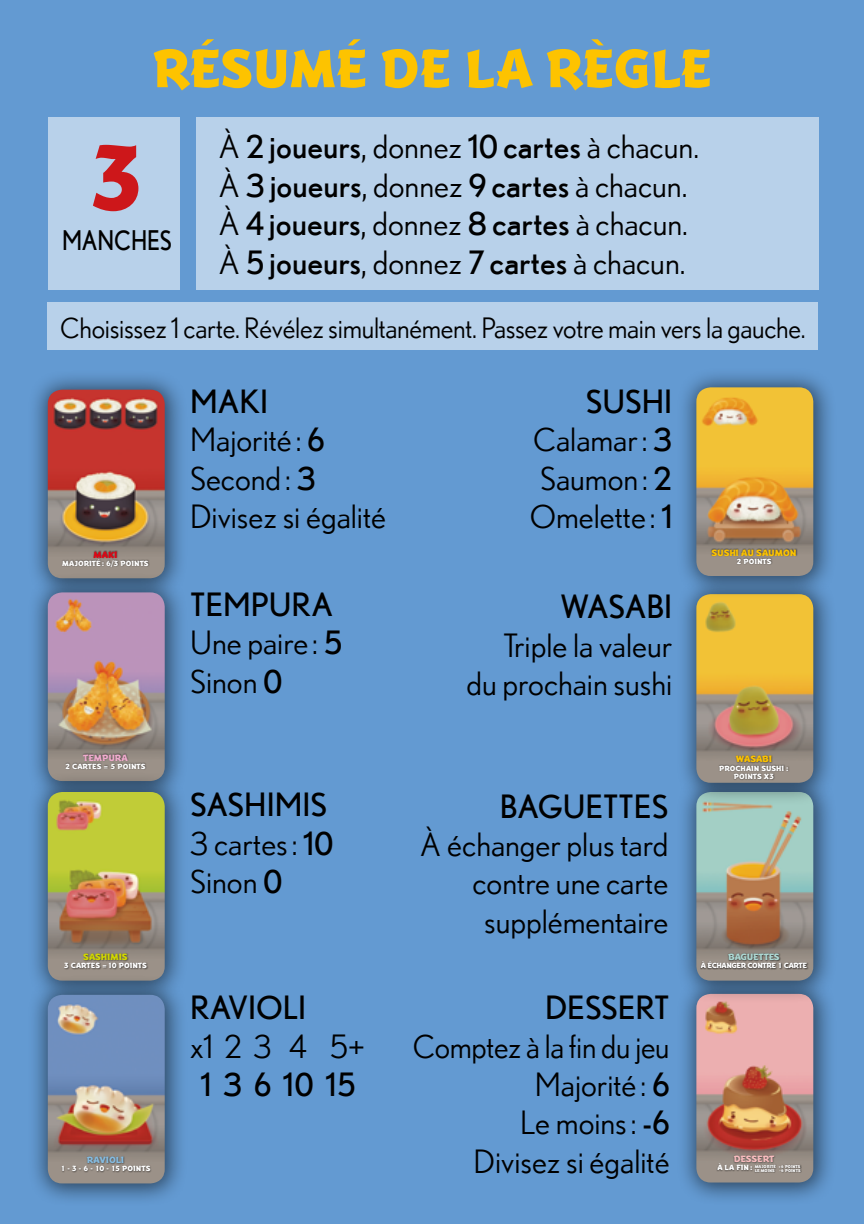
<style>
.page{position:relative;width:864px;height:1224px;background:#639ad2}
.page>*{position:absolute;margin:0;border:0;box-sizing:border-box;transform-origin:0 0}
.t1{font:800 94.8px "Badger";color:#cd171a}
.t2{font:800 56px "Badger";color:#fdc300}
.t3{font:32px/38.4px "Nobel";color:#000}
.t4{font:32px "Nobel";color:#000}
.t5{font:28px "Nobel";letter-spacing:-.01em;color:#000}
.t6{font:27.2px "Nobel";letter-spacing:-.005em;color:#000;scale:.86 1}
.t7{font:800 9.6px "Badger";letter-spacing:-.01em;color:#fdc300;scale:1.05 1}
.t8{font:800 9.6px "Badger";letter-spacing:-.025em;color:#add8d3;scale:1.05 1}
.t9{font:800 9.6px "Badger";letter-spacing:-.01em;color:#d1d700;scale:1.05 1}
.t10{font:800 9.6px "Badger";letter-spacing:-.01em;color:#efabcd;scale:1.05 1}
.t11{font:800 9.6px "Badger";letter-spacing:-.015em;color:#86bbdf;scale:1.05 1}
.t12{font:800 9.6px "Badger";letter-spacing:-.01em;color:#f7bcbe;scale:1.05 1}
.t13{font:800 9.6px "Badger";color:#e30413;scale:1.05 1}
.t14{font:800 8px/8.4px "Badger";color:#fff;text-align:center;scale:1.05 1}
.t15{font:800 8px "Badger";letter-spacing:-.04em;color:#fff;scale:1.05 1}
.t16{font:800 4.4px/4px "Badger";color:#fff;text-align:right;scale:1.05 1}
.s1{font-style:inherit}
.s2{font-size:8px}
</style>
<div class="page">
<div style="left:196px;top:117px;width:622px;height:173px;background:#b8d1ea"></div>
<div style="left:49px;top:117px;width:131px;height:173px;background:#b8d1ea"></div>
<div style="left:48px;top:303px;width:770px;height:47px;background:#b8d1ea"></div>
<div style="left:28px;top:369px;width:161px;height:233px;background:#000;opacity:.55"></div>
<svg style="left:48px;top:390px;width:117px;height:182px;background:#a76455"></svg>
<div style="left:28px;top:572px;width:161px;height:233px;background:#000;opacity:.55"></div>
<svg style="left:48px;top:592px;width:117px;height:179px;background:#b4908d"></svg>
<div style="left:28px;top:771px;width:161px;height:233px;background:#000;opacity:.55"></div>
<svg style="left:48px;top:792px;width:117px;height:182px;background:#b09e52"></svg>
<div style="left:28px;top:974px;width:161px;height:233px;background:#000;opacity:.55"></div>
<svg style="left:48px;top:995px;width:117px;height:188px;background:#8d8c97"></svg>
<div style="left:676px;top:973px;width:161px;height:233px;background:#000;opacity:.55"></div>
<svg style="left:696px;top:1004px;width:117px;height:179px;background:#c28d80"></svg>
<div style="left:676px;top:771px;width:161px;height:233px;background:#000;opacity:.55"></div>
<svg style="left:696px;top:807px;width:117px;height:174px;background:#9d9d8b"></svg>
<div style="left:676px;top:573px;width:161px;height:234px;background:#000;opacity:.55"></div>
<svg style="left:696px;top:600px;width:117px;height:183px;background:#c5a253"></svg>
<div style="left:676px;top:366px;width:161px;height:234px;background:#000;opacity:.55"></div>
<svg style="left:696px;top:387px;width:117px;height:189px;background:#cda654"></svg>
<h2 class="t2" style="left:153px;top:36px;width:560px">RÉSUMÉ DE LA RÈGLE</h2>
<p class="t3" style="left:219px;top:127px;width:482px">À <span class="s1">2 joueurs</span>, donnez <span class="s1">10 cartes</span> à chacun.<br>À <span class="s1">3 joueurs</span>, donnez <span class="s1">9 cartes</span> à chacun.<br>À <span class="s1">4 joueurs</span>, donnez <span class="s1">8 cartes</span> à chacun.<br>À <span class="s1">5 joueurs</span>, donnez <span class="s1">7 cartes</span> à chacun.</p>
<h1 class="t1" style="left:87px;top:123px;width:58px">3</h1>
<p class="t6" style="left:62px;top:224px;width:129px">MANCHES</p>
<p class="t5" style="left:60px;top:312px;width:747px">Choisissez 1 carte. Révélez simultanément. Passez votre main vers la gauche.</p>
<p class="t3" style="left:190px;top:382px;width:198px"><span class="s1">MAKI<br></span>Majorité : <span class="s1">6<br></span>Second : <span class="s1">3<br></span>Divisez si égalité</p>
<p class="t3" style="left:530px;top:382px;width:144px;text-align:right"><span class="s1">SUSHI<br></span>Calamar: <span class="s1">3<br></span>Saumon : <span class="s1">2<br></span>Omelette : <span class="s1">1</span></p>
<p class="t13" style="left:93px;top:549px;width:24px">MAKI</p>
<p class="t14" style="left:62px;top:560px;width:84px">MAJORITÉ: 6/3 POINTS</p>
<p class="t7" style="left:712px;top:547px;width:82px">SUSHI AU SAUMON</p>
<p class="t14" style="left:736px;top:557px;width:35px">2 POINTS</p>
<p class="t3" style="left:190px;top:585px;width:154px"><span class="s1">TEMPURA<br></span>Une paire : <span class="s1">5<br></span>Sinon <span class="s1">0</span></p>
<p class="t4" style="left:560px;top:588px;width:114px">WASABI</p>
<p class="t3" style="left:466px;top:626px;width:207px;text-align:right">Triple la valeur du prochain sushi</p>
<p class="t10" style="left:83px;top:752px;width:44px">TEMPURA</p>
<p class="t14" style="left:65px;top:762px;width:78px">2 CARTES = 5 POINTS</p>
<p class="t7" style="left:736px;top:754px;width:36px">WASABI</p>
<p class="t14" style="left:719px;top:764px;width:68px">PROCHAIN SUSHI :<br>POINTS X3</p>
<p class="t3" style="left:190px;top:785px;width:145px"><span class="s1">SASHIMIS<br></span>3 cartes: <span class="s1">10<br></span>Sinon <span class="s1">0</span></p>
<p class="t4" style="left:500px;top:788px;width:170px">BAGUETTES</p>
<p class="t3" style="left:420px;top:825px;width:250px;text-align:right">À échanger plus tard contre une carte supplémentaire</p>
<p class="t9" style="left:83px;top:951px;width:44px">SASHIMIS</p>
<p class="t14" style="left:64px;top:962px;width:81px">3 CARTES = 10 POINTS</p>
<p class="t8" style="left:728px;top:951px;width:50px">BAGUETTES</p>
<p class="t15" style="left:701px;top:961px;width:103px">À ÉCHANGER CONTRE 1 CARTE</p>
<p class="t11" style="left:87px;top:1154px;width:37px">RAVIOLI</p>
<p class="t14" style="left:60px;top:1165px;width:87px">1 - 3 - 6 - 10 - 15 POINTS</p>
<p class="t4" style="left:190px;top:989px;width:118px">RAVIOLI</p>
<p class="t3" style="left:190px;top:1027px;width:176px">x1 2 3 4 5+</p>
<p class="t4" style="left:201px;top:1066px;width:157px">1 3 6 10 15</p>
<p class="t4" style="left:545px;top:989px;width:126px">DESSERT</p>
<p class="t3" style="left:413px;top:1027px;width:258px;text-align:right">Comptez à la fin du jeu<br>Majorité : <span class="s1">6<br></span>Le moins: <span class="s1">-6<br></span>Divisez si égalité</p>
<p class="t12" style="left:734px;top:1153px;width:40px">DESSERT</p>
<p class="t16" style="left:717px;top:1165px;width:81px"><span class="s2">À LA FIN:</span> MAJORITÉ +6 POINTS<br>LE MOINS -6 POINTS</p>
</div>
